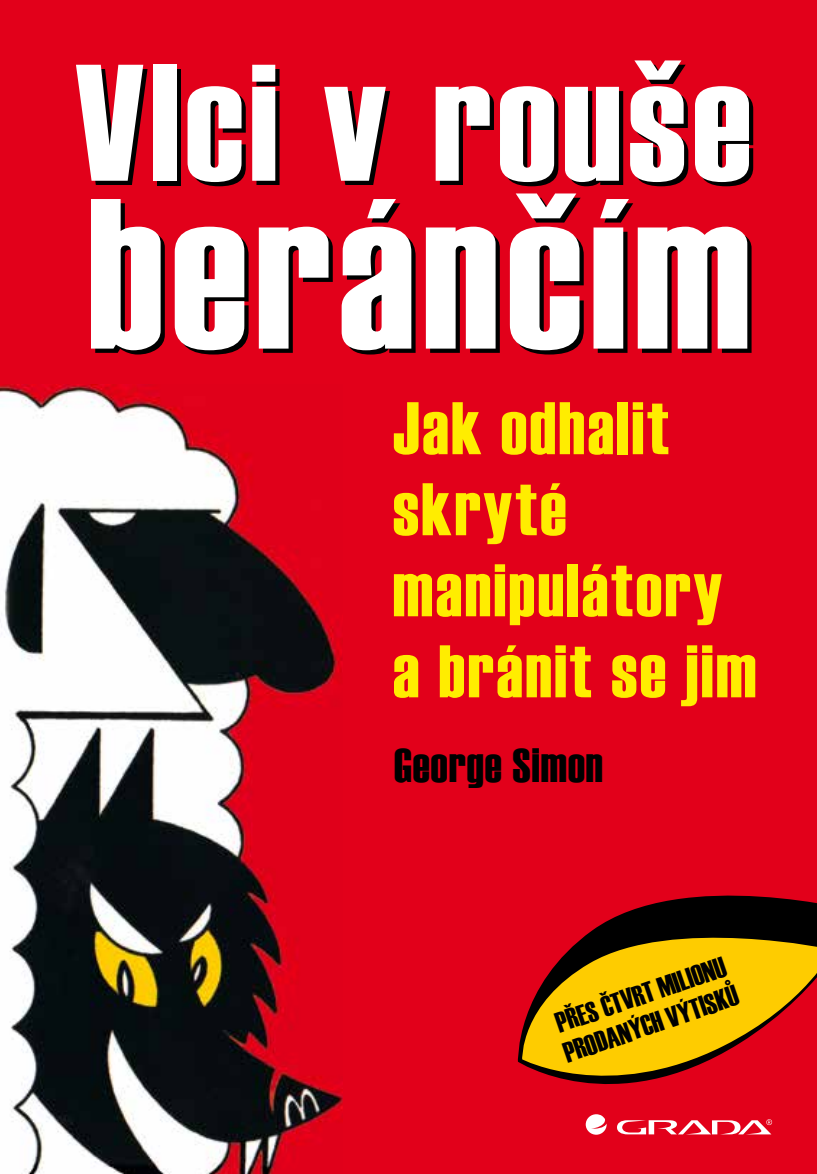
<style>
.page{position:relative;width:817px;height:1174px;background:#fff}
.page>*{position:absolute;margin:0;border:0;box-sizing:border-box;transform-origin:0 0}
.t1{font:213.6px "Haettenschweiler";letter-spacing:.035em;color:#fff}
.t2{font:165.6px "Haettenschweiler";letter-spacing:.035em;color:#fff}
.t3{font:74.2px/81px "Haettenschweiler";letter-spacing:.035em;color:#ffed00}
.t4{font:48px "Haettenschweiler";letter-spacing:.02em;color:#000}
.t5{font:28.8px/31px "Haettenschweiler";color:#000}
</style>
<div class="page">
<div style="left:0;top:0;width:816px;height:1174px;background:#e2001a"></div>
<svg style="left:617px;top:1122px;width:155px;height:12px"></svg>
<svg style="left:585px;top:1122px;width:21px;height:12px"></svg>
<img style="left:0;top:384px;width:342px;height:790px">
<svg style="left:517px;top:895px;width:299px;height:227px"></svg>
<svg style="left:520px;top:915px;width:296px;height:188px;fill:#fecc00"></svg>
<h2 class="t2" style="left:75px;top:10px;width:677px">Vlci v rouše</h2>
<h1 class="t1" style="left:88px;top:129px;width:664px">beránčím</h1>
<p class="t3" style="left:392px;top:388px;width:365px">Jak odhalit skryté manipulátory a bránit se jim</p>
<p class="t4" style="left:394px;top:732px;width:210px">George Simon</p>
<p class="t5" style="left:549px;top:1009px;width:184px;rotate:-19deg">PŘES ČTVRT MILIONU<br>PRODANÝCH VÝTISKŮ</p>
</div>
